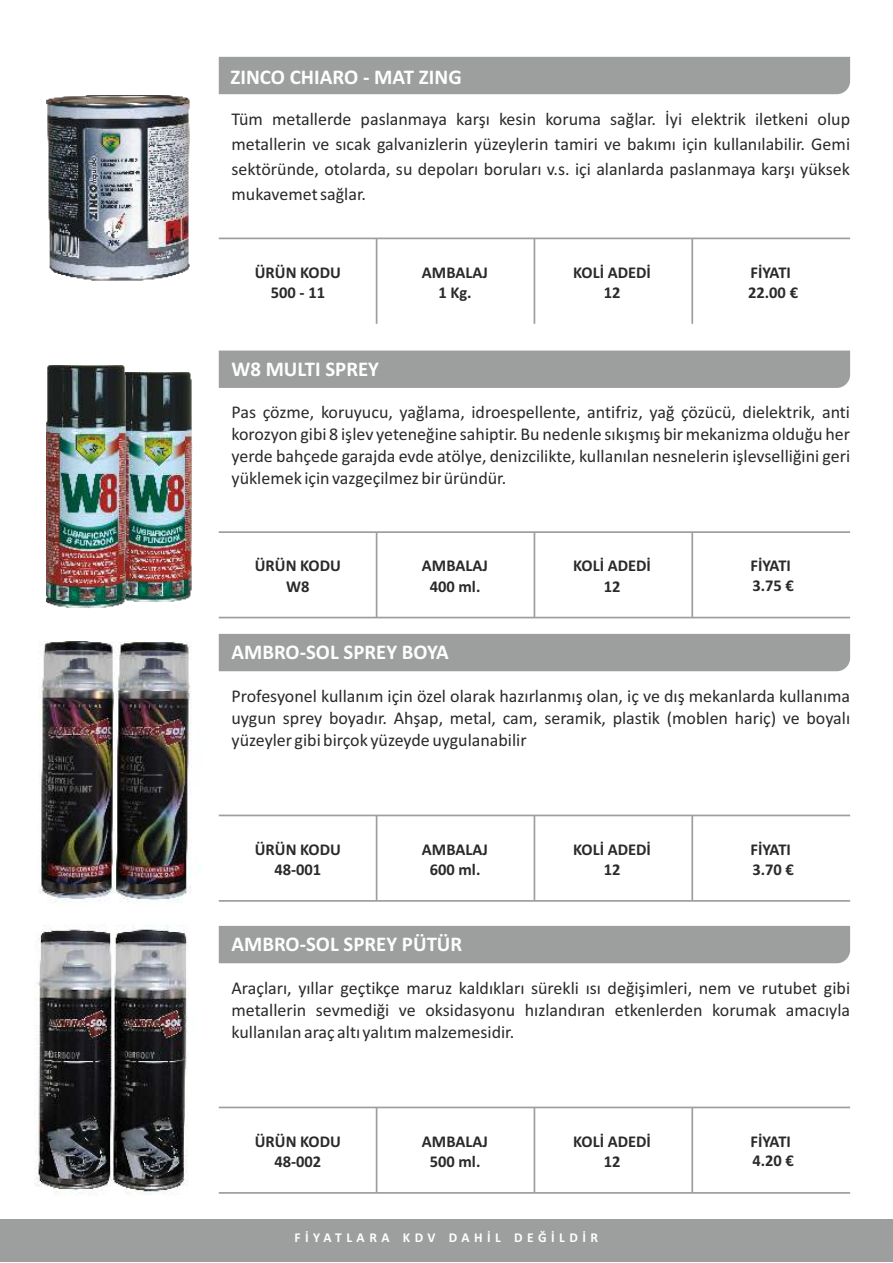
<style>
.page{position:relative;width:893px;height:1263px;background:#fff}
.page>*{position:absolute;margin:0;border:0;box-sizing:border-box;transform-origin:0 0}
.t1{font:700 21px "Calibri";color:#fefefe}
.t2{font:18px/21.9px "Calibri";color:#2b2a29;text-align:justify}
.t3{font:700 16.5px/20.1px "Calibri";color:#2b2a29;text-align:center}
.t4{font:700 13.5px "Calibri";letter-spacing:.335em;color:#fefefe}
</style>
<div class="page">
<img style="left:126px;top:372px;width:67px;height:230px">
<div style="left:219px;top:351px;width:631px;height:37px;background:#9d9e9e"></div>
<hr style="left:219px;top:531px;width:631px;height:2px;background:#9d9e9e">
<hr style="left:376px;top:532px;width:1px;height:85px;background:#9d9e9e">
<hr style="left:534px;top:532px;width:1px;height:85px;background:#9d9e9e">
<hr style="left:219px;top:617px;width:631px;height:1px;background:#9d9e9e">
<img style="left:46px;top:366px;width:80px;height:242px">
<hr style="left:691px;top:532px;width:2px;height:85px;background:#9d9e9e">
<div style="left:219px;top:57px;width:631px;height:37px;background:#9d9e9e"></div>
<hr style="left:219px;top:238px;width:631px;height:1px;background:#9d9e9e">
<hr style="left:376px;top:238px;width:1px;height:86px;background:#9d9e9e">
<hr style="left:534px;top:238px;width:1px;height:86px;background:#9d9e9e">
<img style="left:47px;top:95px;width:143px;height:186px">
<hr style="left:691px;top:238px;width:2px;height:86px;background:#9d9e9e">
<div style="left:0;top:1219px;width:893px;height:43px;background:#9d9e9e"></div>
<img style="left:39px;top:634px;width:180px;height:269px">
<img style="left:34px;top:924px;width:154px;height:271px">
<div style="left:219px;top:634px;width:631px;height:37px;background:#9d9e9e"></div>
<div style="left:219px;top:926px;width:631px;height:37px;background:#9d9e9e"></div>
<hr style="left:219px;top:814px;width:631px;height:2px;background:#9d9e9e">
<hr style="left:219px;top:1106px;width:631px;height:2px;background:#9d9e9e">
<hr style="left:376px;top:815px;width:1px;height:86px;background:#9d9e9e">
<hr style="left:376px;top:1107px;width:1px;height:86px;background:#9d9e9e">
<hr style="left:534px;top:815px;width:1px;height:86px;background:#9d9e9e">
<hr style="left:534px;top:1107px;width:1px;height:86px;background:#9d9e9e">
<hr style="left:219px;top:900px;width:631px;height:2px;background:#9d9e9e">
<hr style="left:219px;top:1192px;width:631px;height:2px;background:#9d9e9e">
<hr style="left:691px;top:815px;width:2px;height:86px;background:#9d9e9e">
<hr style="left:691px;top:1107px;width:2px;height:86px;background:#9d9e9e">
<p class="t1" style="left:230px;top:68px;width:233px">ZINCO CHIARO - MAT ZING</p>
<p class="t2" style="left:231px;top:108px;width:620px;line-height:25.2px">Tüm metallerde paslanmaya karşı kesin koruma sağlar. İyi elektrik iletkeni olup metallerin ve sıcak galvanizlerin yüzeylerin tamiri ve bakımı için kullanılabilir. Gemi sektöründe, otolarda, su depoları boruları v.s. içi alanlarda paslanmaya karşı yüksek mukavemet sağlar.</p>
<p class="t3" style="left:255px;top:263px;width:88px">ÜRÜN KODU<br>500 - 11</p>
<p class="t3" style="left:422px;top:263px;width:68px">AMBALAJ<br>1 Kg.</p>
<p class="t3" style="left:573px;top:263px;width:79px">KOLİ ADEDİ<br>12</p>
<p class="t3" style="left:748px;top:264px;width:51px;text-align:left">FİYATI<br>22.00 €</p>
<p class="t1" style="left:232px;top:360px;width:149px">W8 MULTI SPREY</p>
<p class="t2" style="left:231px;top:403px;width:620px">Pas çözme, koruyucu, yağlama, idroespellente, antifriz, yağ çözücü, dielektrik, anti korozyon gibi 8 işlev yeteneğine sahiptir. Bu nedenle sıkışmış bir mekanizma olduğu her yerde bahçede garajda evde atölye, denizcilikte, kullanılan nesnelerin işlevselliğini geri yüklemek için vazgeçilmez bir üründür.</p>
<p class="t3" style="left:255px;top:557px;width:88px">ÜRÜN KODU<br>W8</p>
<p class="t3" style="left:422px;top:557px;width:68px">AMBALAJ<br>400 ml.</p>
<p class="t3" style="left:573px;top:557px;width:79px">KOLİ ADEDİ<br>12</p>
<p class="t3" style="left:750px;top:557px;width:45px;text-align:left">FİYATI<br>3.75 €</p>
<p class="t1" style="left:232px;top:643px;width:219px">AMBRO-SOL SPREY BOYA</p>
<p class="t2" style="left:231px;top:686px;width:620px">Profesyonel kullanım için özel olarak hazırlanmış olan, iç ve dış mekanlarda kullanıma uygun sprey boyadır. Ahşap, metal, cam, seramik, plastik (moblen hariç) ve boyalı yüzeyler gibi birçok yüzeyde uygulanabilir</p>
<p class="t3" style="left:255px;top:840px;width:88px">ÜRÜN KODU<br>48-001</p>
<p class="t3" style="left:422px;top:840px;width:68px">AMBALAJ<br>600 ml.</p>
<p class="t1" style="left:232px;top:935px;width:232px">AMBRO-SOL SPREY PÜTÜR</p>
<p class="t3" style="left:573px;top:840px;width:79px">KOLİ ADEDİ<br>12</p>
<p class="t3" style="left:750px;top:840px;width:42px">FİYATI</p>
<p class="t3" style="left:752px;top:861px;width:43px">3.70 €</p>
<p class="t2" style="left:231px;top:978px;width:620px">Araçları, yıllar geçtikçe maruz kaldıkları sürekli ısı değişimleri, nem ve rutubet gibi metallerin sevmediği ve oksidasyonu hızlandıran etkenlerden korumak amacıyla kullanılan araç altı yalıtım malzemesidir.</p>
<p class="t3" style="left:255px;top:1132px;width:88px">ÜRÜN KODU<br>48-002</p>
<p class="t3" style="left:422px;top:1132px;width:68px">AMBALAJ<br>500 ml.</p>
<p class="t3" style="left:573px;top:1132px;width:79px">KOLİ ADEDİ<br>12</p>
<p class="t3" style="left:750px;top:1132px;width:42px">FİYATI</p>
<p class="t3" style="left:752px;top:1152px;width:43px">4.20 €</p>
<p class="t4" style="left:294px;top:1232px;width:305px">FİYATLARA KDV DAHİL DEĞİLDİR</p>
</div>
